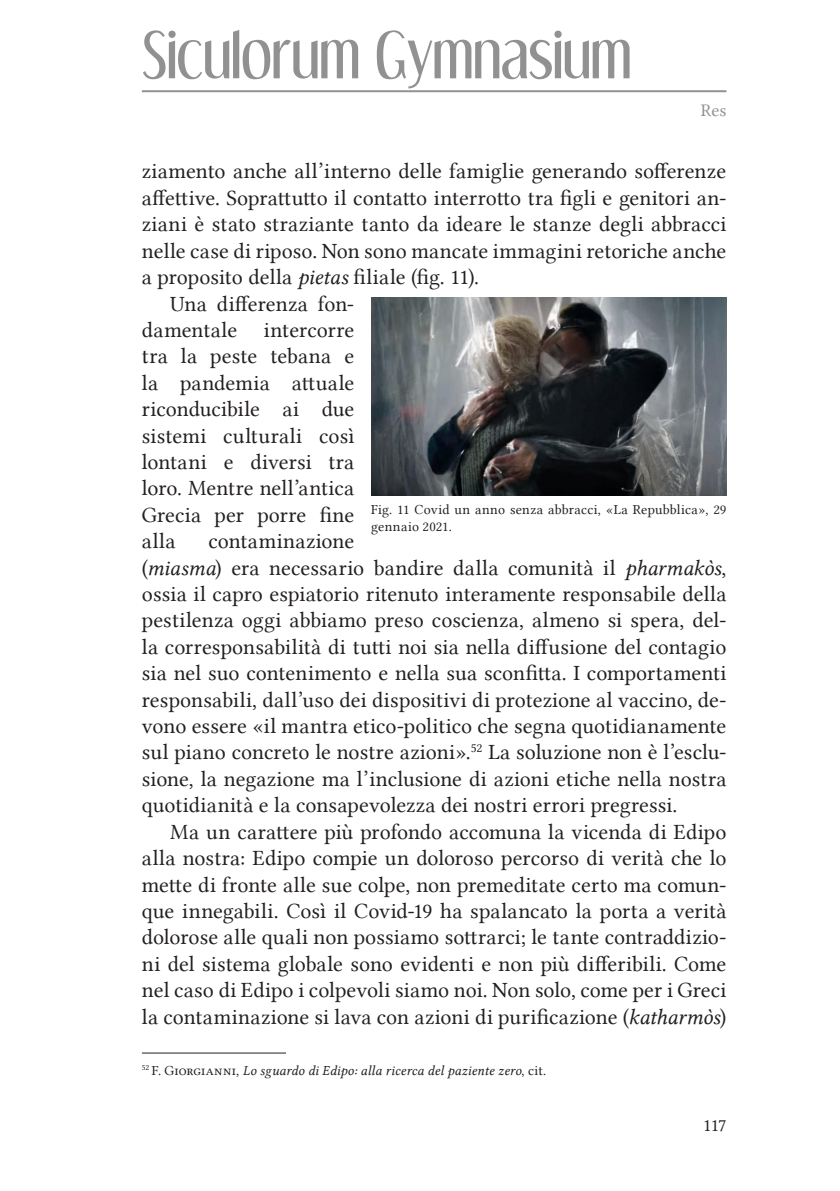
<style>
.page{position:relative;width:840px;height:1191px;background:#fff}
.page>*{position:absolute;margin:0;border:0;box-sizing:border-box;transform-origin:0 0}
.t1{font:56px "Dream Orphans";color:#919191}
.Corpo{font:22px/26.4px "Lin Libertine";letter-spacing:.005em;color:#231f20;text-align:justify}
.t2{font:18px "Lin Libertine";color:#231f20}
.t3{font:18px "Lin Libertine";color:#919191}
.Testo_note{font:14px "Lin Libertine I";letter-spacing:.01em;color:#231f20}
.Didascalia_foto{font:14px/16.8px "Lin Libertine";letter-spacing:.02em;color:#231f20}
.s1{font-family:"Lin Libertine I"}
.s2{font-family:"Lin Libertine"}
</style>
<div class="page">
<hr style="left:142px;top:90px;width:584px;height:2px;background:#919191">
<hr style="left:142px;top:1052px;width:144px;height:1px;background:#231f20">
<img style="left:371px;top:297px;width:355px;height:198px">
<h1 class="t1" style="left:142px;top:21px;width:491px">Siculorum Gymnasium</h1>
<p class="t3" style="left:700px;top:100px;width:27px">Res</p>
<p class="Corpo" style="left:142px;top:158px;width:585px">ziamento anche all’interno delle famiglie generando sofferenze affettive. Soprattutto il contatto interrotto tra figli e genitori an&shy;ziani è stato straziante tanto da ideare le stanze degli abbracci nelle case di riposo. Non sono mancate immagini retoriche anche a proposito della <span class="s1">pietas</span> filiale (fig. 11).</p>
<p class="Corpo" style="left:142px;top:290px;width:214px;text-indent:28px">Una differenza fon&shy;damentale intercorre tra la peste tebana e la pandemia attuale riconducibile ai due sistemi culturali così lontani e diversi tra loro. Mentre nell’antica Grecia per porre fine alla</p>
<p class="Didascalia_foto" style="left:371px;top:501px;width:356px">Fig. 11 Covid un anno senza abbracci, «La Repubblica», 29 gennaio 2021.</p>
<p class="Corpo" style="left:142px;top:528px;width:585px;text-align:left;text-indent:66px">contaminazione<br>(<span class="s1">miasma</span>) era necessario bandire dalla comunità il <span class="s1">pharmakòs</span>, ossia il capro espiatorio ritenuto interamente responsabile della pestilenza oggi abbiamo preso coscienza, almeno si spera, del&shy;la corresponsabilità di tutti noi sia nella diffusione del contagio sia nel suo contenimento e nella sua sconfitta. I comportamenti responsabili, dall’uso dei dispositivi di protezione al vaccino, de&shy;vono essere «il mantra etico-politico che segna quotidianamente sul piano concreto le nostre azioni».<sup>52</sup> La soluzione non è l’esclu&shy;sione, la negazione ma l’inclusione di azioni etiche nella nostra quotidianità e la consapevolezza dei nostri errori pregressi.</p>
<p class="Corpo" style="left:142px;top:818px;width:585px;text-indent:28px">Ma un carattere più profondo accomuna la vicenda di Edipo alla nostra: Edipo compie un doloroso percorso di verità che lo mette di fronte alle sue colpe, non premeditate certo ma comun&shy;que innegabili. Così il Covid-19 ha spalancato la porta a verità dolorose alle quali non possiamo sottrarci; le tante contraddizio&shy;ni del sistema globale sono evidenti e non più differibili. Come nel caso di Edipo i colpevoli siamo noi. Non solo, come per i Greci la contaminazione si lava con azioni di purificazione (<span class="s1">katharmòs</span>)</p>
<p class="Testo_note" style="left:142px;top:1062px;width:405px"><sup>52</sup> <span class="s2">F. Giorgianni,</span> Lo sguardo di Edipo: alla ricerca del paziente zero<span class="s2">, cit.</span></p>
<p class="t2" style="left:702px;top:1115px;width:25px">117</p>
</div>
